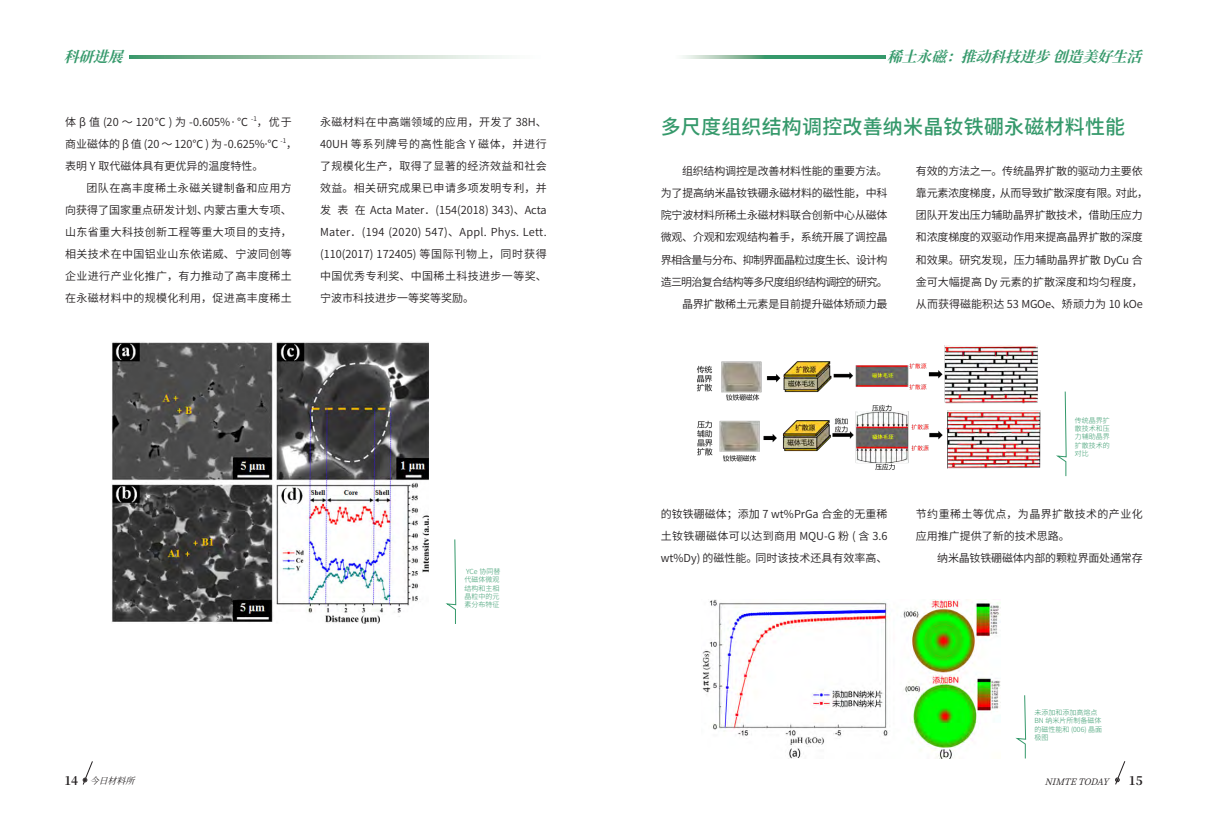
<style>
.page{position:relative;width:1208px;height:840px;background:#fff}
.page>*{position:absolute;margin:0;border:0;box-sizing:border-box;transform-origin:0 0}
.t1{font:500 20px "Source Han Sans CN";letter-spacing:.01em;color:#35996b}
.t2{font:italic 700 14.7px "Source Han Serif CN";color:#35996b}
.t3{font:11px/22px "Source Han Sans CN";color:#231f20;text-align:justify}
.t4{font:11px/22px "Source Han Sans CN";letter-spacing:-.02em;color:#231f20}
.t5{font:11px/22px "Source Han Sans CN";letter-spacing:.035em;color:#231f20}
.t6{font:italic 8.9px "Source Han Serif CN";color:#231f20}
.t7{font:300 7px/8.4px "Source Han Sans CN";color:#35996b}
.t8{font:6.4px "Source Han Sans CN";color:#231f20}
.s1{font-weight:700;font-style:normal;font-size:11.8px}
</style>
<div class="page">
<svg style="left:82px;top:761px;width:11px;height:24px"></svg>
<svg style="left:1115px;top:761px;width:10px;height:23px"></svg>
<svg style="left:129px;top:56px;width:376px;height:2px"></svg>
<svg style="left:682px;top:56px;width:203px;height:2px"></svg>
<img style="left:112px;top:342px;width:316px;height:281px">
<svg style="left:445px;top:539px;width:11px;height:85px"></svg>
<svg style="left:1015px;top:695px;width:11px;height:63px"></svg>
<img style="left:702px;top:599px;width:298px;height:159px">
<svg style="left:1056px;top:391px;width:10px;height:85px"></svg>
<img style="left:696px;top:345px;width:345px;height:125px">
<h2 class="t2" style="left:64px;top:48px;width:72px">科研进展</h2>
<h2 class="t2" style="left:887px;top:48px;width:267px">稀土永磁：推动科技进步创造美好生活</h2>
<p class="t3" style="left:65px;top:111px;width:184px">体 β 值 (20 ～ 120℃ ) 为 -0.605%·℃</p>
<p class="t8" style="left:251px;top:115px;width:7px">-1</p>
<p class="t3" style="left:65px;top:111px;width:228px;text-indent:192px">，优于商业磁体的 β 值 (20 ～ 120℃ ) 为 -0.625%·℃</p>
<p class="t8" style="left:280px;top:137px;width:7px">-1</p>
<p class="t3" style="left:286px;top:133px;width:12px">，</p>
<p class="t3" style="left:65px;top:155px;width:200px">表明 Y 取代磁体具有更优异的温度特性。</p>
<p class="t3" style="left:65px;top:177px;width:228px;text-indent:21px">团队在高丰度稀土永磁关键制备和应用方向获得了国家重点研发计划、内蒙古重大专项、山东省重大科技创新工程等重大项目的支持，相关技术在中国铝业山东依诺威、宁波同创等企业进行产业化推广，有力推动了高丰度稀土在永磁材料中的规模化利用，促进高丰度稀土</p>
<p class="t3" style="left:320px;top:111px;width:228px">永磁材料在中高端领域的应用，开发了 38H、40UH 等系列牌号的高性能含 Y 磁体，并进行了规模化生产，取得了显著的经济效益和社会效益。相关研究成果已申请多项发明专利，并发表在 Acta Mater．(154(2018) 343)、Acta Mater．(194 (2020) 547)、Appl. Phys. Lett. (110(2017) 172405) 等国际刊物上，同时获得中国优秀专利奖、中国稀土科技进步一等奖、宁波市科技进步一等奖等奖励。</p>
<p class="t7" style="left:464px;top:567px;width:37px">YCe 协同替代磁体微观结构和主相晶粒中的元素分布特征</p>
<p class="t1" style="left:660px;top:115px;width:466px">多尺度组织结构调控改善纳米晶钕铁硼永磁材料性能</p>
<p class="t3" style="left:661px;top:160px;width:228px;text-indent:21px">组织结构调控是改善材料性能的重要方法。为了提高纳米晶钕铁硼永磁材料的磁性能，中科院宁波材料所稀土永磁材料联合创新中心从磁体微观、介观和宏观结构着手，系统开展了调控晶界相含量与分布、抑制界面晶粒过度生长、设计构造三明治复合结构等多尺度组织结构调控的研究。</p>
<p class="t4" style="left:682px;top:292px;width:207px">晶界扩散稀土元素是目前提升磁体矫顽力最</p>
<p class="t4" style="left:916px;top:160px;width:234px">有效的方法之一。传统晶界扩散的驱动力主要依靠元素浓度梯度，从而导致扩散深度有限。对此，团队开发出压力辅助晶界扩散技术，借助压应力和浓度梯度的双驱动作用来提高晶界扩散的深度和效果。研究发现，压力辅助晶界扩散 DyCu 合金可大幅提高 Dy 元素的扩散深度和均匀程度，从而获得磁能积达 53 MGOe、矫顽力为 10 kOe</p>
<p class="t7" style="left:1075px;top:416px;width:36px;text-align:justify">传统晶界扩散技术和压力辅助晶界扩散技术的对比</p>
<p class="t3" style="left:660px;top:502px;width:228px">的钕铁硼磁体；添加 7 wt%PrGa 合金的无重稀土钕铁硼磁体可以达到商用 MQU-G 粉 ( 含 3.6 wt%Dy) 的磁性能。同时该技术还具有效率高、</p>
<p class="t5" style="left:916px;top:502px;width:228px">节约重稀土等优点，为晶界扩散技术的产业化应用推广提供了新的技术思路。</p>
<p class="t4" style="left:937px;top:546px;width:207px">纳米晶钕铁硼磁体内部的颗粒界面处通常存</p>
<p class="t7" style="left:1034px;top:707px;width:69px">未添加和添加高熔点<br>BN 纳米片所制备磁体的磁性能和 (006) 晶面极图</p>
<p class="t6" style="left:64px;top:775px;width:78px"><span class="s1">1 4</span> 今日材料所</p>
<p class="t6" style="left:1045px;top:775px;width:99px">NIMTETODAY <span class="s1">1 5</span></p>
</div>
